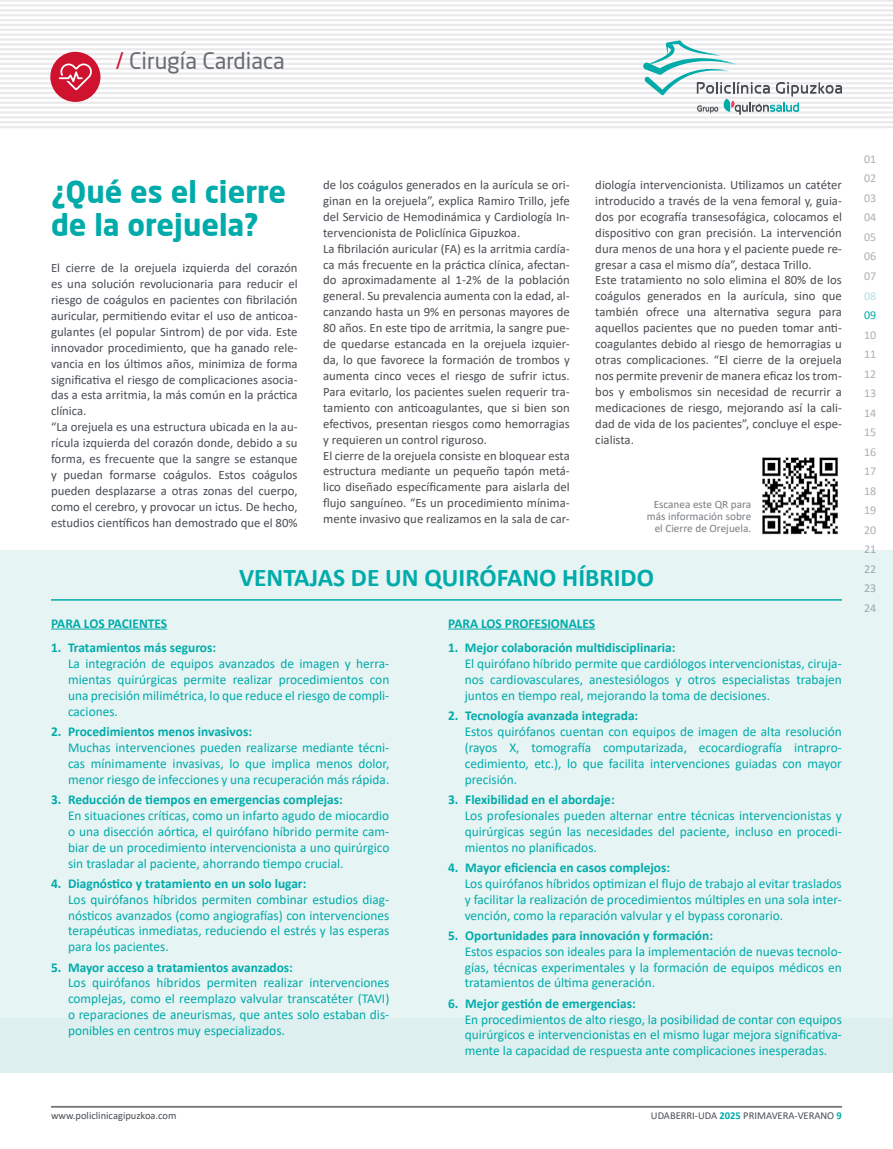
<style>
.page{position:relative;width:893px;height:1149px;background:#fff}
.page>*{position:absolute;margin:0;border:0;box-sizing:border-box;transform-origin:0 0}
.t1{font:700 30px/33px "Neo Sans";color:#00abaa}
.t2{font:700 25.5px "Calibri";color:#00abaa}
.t3{font:22.5px "Neo Sans";color:#686d72}
.t4{font:13.5px/15.9px "Calibri";color:#00abaa;text-align:justify}
.t5{font:700 13.5px "Calibri";color:#00abaa}
.t6{font:12.75px/15.9px "Calibri";color:#484d52}
.t7{font:12px/19.5px "Calibri";color:#aeb0b5;text-align:justify}
.t8{font:12px "Calibri";color:#b9dfdf}
.t9{font:12px "Calibri";color:#00abaa}
.t10{font:11.25px/12px "Calibri";color:#797d82;text-align:right}
.t11{font:10.5px "Calibri";color:#484d52}
.s1{color:#cf122e}
.s2{font-weight:700;color:#00abaa}
</style>
<div class="page">
<hr style="left:0;top:126px;width:893px;height:2px;background:#eaeaec">
<hr style="left:0;top:121px;width:893px;height:2px;background:#eaeaec">
<hr style="left:0;top:116px;width:893px;height:2px;background:#eaeaec">
<hr style="left:0;top:111px;width:893px;height:3px;background:#eaeaec">
<hr style="left:0;top:106px;width:893px;height:3px;background:#eaeaec">
<hr style="left:0;top:102px;width:893px;height:2px;background:#eaeaec">
<hr style="left:0;top:97px;width:893px;height:2px;background:#eaeaec">
<hr style="left:0;top:92px;width:893px;height:2px;background:#eaeaec">
<hr style="left:0;top:87px;width:893px;height:2px;background:#eaeaec">
<hr style="left:0;top:82px;width:893px;height:2px;background:#eaeaec">
<hr style="left:0;top:77px;width:893px;height:3px;background:#eaeaec">
<hr style="left:0;top:72px;width:893px;height:3px;background:#eaeaec">
<hr style="left:0;top:68px;width:893px;height:2px;background:#eaeaec">
<hr style="left:0;top:63px;width:893px;height:2px;background:#eaeaec">
<hr style="left:0;top:58px;width:893px;height:2px;background:#eaeaec">
<hr style="left:0;top:53px;width:893px;height:2px;background:#eaeaec">
<hr style="left:0;top:48px;width:893px;height:2px;background:#eaeaec">
<hr style="left:0;top:43px;width:893px;height:2px;background:#eaeaec">
<hr style="left:0;top:38px;width:893px;height:3px;background:#eaeaec">
<hr style="left:0;top:34px;width:893px;height:2px;background:#eaeaec">
<hr style="left:0;top:29px;width:893px;height:2px;background:#eaeaec">
<hr style="left:0;top:24px;width:893px;height:2px;background:#eaeaec">
<hr style="left:0;top:19px;width:893px;height:2px;background:#eaeaec">
<hr style="left:0;top:14px;width:893px;height:2px;background:#eaeaec">
<hr style="left:0;top:9px;width:893px;height:2px;background:#eaeaec">
<hr style="left:0;top:4px;width:893px;height:3px;background:#eaeaec">
<hr style="left:0;top:0;width:893px;height:2px;background:#eaeaec">
<hr style="left:51px;top:1105px;width:791px;height:1px;background:#686d72">
<svg style="left:643px;top:40px;width:199px;height:75px"></svg>
<hr style="left:51px;top:1106px;width:791px;height:1px;background:#686d72">
<div style="left:50px;top:52px;width:50px;height:50px;background:#cf122e;border-radius:50%"></div>
<svg style="left:59px;top:63px;width:33px;height:27px"></svg>
<img style="left:762px;top:457px;width:76px;height:78px">
<div style="left:0;top:605px;width:893px;height:467px;background:#deefef"></div>
<div style="left:0;top:550px;width:893px;height:467px;background:#e6f4f4"></div>
<hr style="left:51px;top:628px;width:116px;height:1px;background:#00abaa">
<hr style="left:448px;top:628px;width:147px;height:1px;background:#00abaa">
<hr style="left:51px;top:599px;width:791px;height:1px;background:#00abaa">
<h3 class="t3" style="left:116px;top:47px;width:171px"><span class="s1">/</span> Cirugía Cardiaca</h3>
<h1 class="t1" style="left:51px;top:174px;width:237px">¿Qué es el cierre de la orejuela?</h1>
<p class="t6" style="left:51px;top:259px;width:248px">El cierre de la orejuela izquierda del corazón es una solución revolucionaria para reducir el riesgo de coágulos en pacientes con fibrilación auricular, permitiendo evitar el uso de anticoa&shy;gulantes (el popular Sintrom) de por vida. Este innovador procedimiento, que ha ganado rele&shy;vancia en los últimos años, minimiza de forma significativa el riesgo de complicaciones asocia&shy;das a esta arritmia, la más común en la práctica clínica.<br>“La orejuela es una estructura ubicada en la au&shy;rícula izquierda del corazón donde, debido a su forma, es frecuente que la sangre se estanque y puedan formarse coágulos. Estos coágulos pueden desplazarse a otras zonas del cuerpo, como el cerebro, y provocar un ictus. De hecho, estudios científicos han demostrado que el 80%</p>
<p class="t6" style="left:323px;top:176px;width:248px">de los coágulos generados en la aurícula se ori&shy;ginan en la orejuela”, explica Ramiro Trillo, jefe del Servicio de Hemodinámica y Cardiología In&shy;tervencionista de Policlínica Gipuzkoa.<br>La fibrilación auricular (FA) es la arritmia cardía&shy;ca más frecuente en la práctica clínica, afectan&shy;do aproximadamente al 1-2% de la población general. Su prevalencia aumenta con la edad, al&shy;canzando hasta un 9% en personas mayores de 80 años. En este tipo de arritmia, la sangre pue&shy;de quedarse estancada en la orejuela izquier&shy;da, lo que favorece la formación de trombos y aumenta cinco veces el riesgo de sufrir ictus.<br>Para evitarlo, los pacientes suelen requerir tra&shy;tamiento con anticoagulantes, que si bien son efectivos, presentan riesgos como hemorragias y requieren un control riguroso.<br>El cierre de la orejuela consiste en bloquear esta estructura mediante un pequeño tapón metá&shy;lico diseñado específicamente para aislarla del flujo sanguíneo. “Es un procedimiento mínima&shy;mente invasivo que realizamos en la sala de car-</p>
<p class="t6" style="left:595px;top:176px;width:248px">diología intervencionista. Utilizamos un catéter introducido a través de la vena femoral y, guia&shy;dos por ecografía transesofágica, colocamos el dispositivo con gran precisión. La intervención dura menos de una hora y el paciente puede re&shy;gresar a casa el mismo día”, destaca Trillo.<br>Este tratamiento no solo elimina el 80% de los coágulos generados en la aurícula, sino que también ofrece una alternativa segura para aquellos pacientes que no pueden tomar anti&shy;coagulantes debido al riesgo de hemorragias u otras complicaciones. “El cierre de la orejuela nos permite prevenir de manera eficaz los trom&shy;bos y embolismos sin necesidad de recurrir a medicaciones de riesgo, mejorando así la cali&shy;dad de vida de los pacientes”, concluye el espe&shy;cialista.</p>
<p class="t10" style="left:647px;top:497px;width:106px">Escanea este QR para más información sobre el Cierre de Orejuela.</p>
<h2 class="t2" style="left:239px;top:559px;width:416px">VENTAJAS DE UN QUIRÓFANO HÍBRIDO</h2>
<p class="t5" style="left:51px;top:613px;width:118px">PARA LOS PACIENTES</p>
<p class="t5" style="left:51px;top:638px;width:167px">1. Tratamientos más seguros:</p>
<p class="t4" style="left:68px;top:655px;width:323px">La integración de equipos avanzados de imagen y herra&shy;mientas quirúrgicas permite realizar procedimientos con una precisión milimétrica, lo que reduce el riesgo de compli&shy;caciones.</p>
<p class="t5" style="left:51px;top:721px;width:202px">2. Procedimientos menos invasivos:</p>
<p class="t4" style="left:68px;top:738px;width:323px">Muchas intervenciones pueden realizarse mediante técni&shy;cas mínimamente invasivas, lo que implica menos dolor, menor riesgo de infecciones y una recuperación más rápida.</p>
<p class="t5" style="left:51px;top:789px;width:293px">3. Reducción de tiempos en emergencias complejas:</p>
<p class="t4" style="left:68px;top:806px;width:323px">En situaciones críticas, como un infarto agudo de miocardio o una disección aórtica, el quirófano híbrido permite cam&shy;biar de un procedimiento intervencionista a uno quirúrgico sin trasladar al paciente, ahorrando tiempo crucial.</p>
<p class="t5" style="left:51px;top:873px;width:257px">4. Diagnóstico y tratamiento en un solo lugar:</p>
<p class="t4" style="left:68px;top:890px;width:323px">Los quirófanos híbridos permiten combinar estudios diag&shy;nósticos avanzados (como angiografías) con intervenciones terapéuticas inmediatas, reduciendo el estrés y las esperas para los pacientes.</p>
<p class="t5" style="left:51px;top:957px;width:243px">5. Mayor acceso a tratamientos avanzados:</p>
<p class="t4" style="left:68px;top:974px;width:323px">Los quirófanos híbridos permiten realizar intervenciones complejas, como el reemplazo valvular transcatéter (TAVI) o reparaciones de aneurismas, que antes solo estaban dis&shy;ponibles en centros muy especializados.</p>
<p class="t5" style="left:448px;top:613px;width:149px">PARA LOS PROFESIONALES</p>
<p class="t5" style="left:448px;top:638px;width:229px">1. Mejor colaboración multidisciplinaria:</p>
<p class="t4" style="left:465px;top:655px;width:379px">El quirófano híbrido permite que cardiólogos intervencionistas, ciruja&shy;nos cardiovasculares, anestesiólogos y otros especialistas trabajen juntos en tiempo real, mejorando la toma de decisiones.</p>
<p class="t5" style="left:448px;top:705px;width:192px">2. Tecnología avanzada integrada:</p>
<p class="t4" style="left:465px;top:723px;width:379px">Estos quirófanos cuentan con equipos de imagen de alta resolución (rayos X, tomografía computarizada, ecocardiografía intrapro&shy;cedimiento, etc.), lo que facilita intervenciones guiadas con mayor precisión.</p>
<p class="t5" style="left:448px;top:789px;width:168px">3. Flexibilidad en el abordaje:</p>
<p class="t4" style="left:465px;top:806px;width:379px">Los profesionales pueden alternar entre técnicas intervencionistas y quirúrgicas según las necesidades del paciente, incluso en procedi&shy;mientos no planificados.</p>
<p class="t5" style="left:448px;top:857px;width:223px">4. Mayor eficiencia en casos complejos:</p>
<p class="t4" style="left:465px;top:874px;width:379px">Los quirófanos híbridos optimizan el flujo de trabajo al evitar traslados y facilitar la realización de procedimientos múltiples en una sola inter&shy;vención, como la reparación valvular y el bypass coronario.</p>
<p class="t5" style="left:448px;top:925px;width:266px">5. Oportunidades para innovación y formación:</p>
<p class="t4" style="left:465px;top:942px;width:379px">Estos espacios son ideales para la implementación de nuevas tecnolo&shy;gías, técnicas experimentales y la formación de equipos médicos en tratamientos de última generación.</p>
<p class="t5" style="left:448px;top:993px;width:189px">6. Mejor gestión de emergencias:</p>
<p class="t4" style="left:465px;top:1010px;width:379px">En procedimientos de alto riesgo, la posibilidad de contar con equipos quirúrgicos e intervencionistas en el mismo lugar mejora significativa&shy;mente la capacidad de respuesta ante complicaciones inesperadas.</p>
<p class="t11" style="left:51px;top:1107px;width:127px">www.policlinicagipuzkoa.com</p>
<p class="t11" style="left:651px;top:1107px;width:193px">UDABERRI-UDA <span class="s2">2025</span> PRIMAVERA-VERANO <span class="s2">9</span></p>
<p class="t7" style="left:864px;top:149px;width:14px">01<br>02<br>03<br>04<br>05<br>06<br>07</p>
<p class="t8" style="left:864px;top:287px;width:14px">08</p>
<p class="t9" style="left:864px;top:306px;width:14px">09</p>
<p class="t7" style="left:864px;top:324px;width:14px">10<br>11<br>12<br>13<br>14<br>15<br>16<br>17<br>18<br>19<br>20<br>21<br>22<br>23<br>24</p>
</div>
